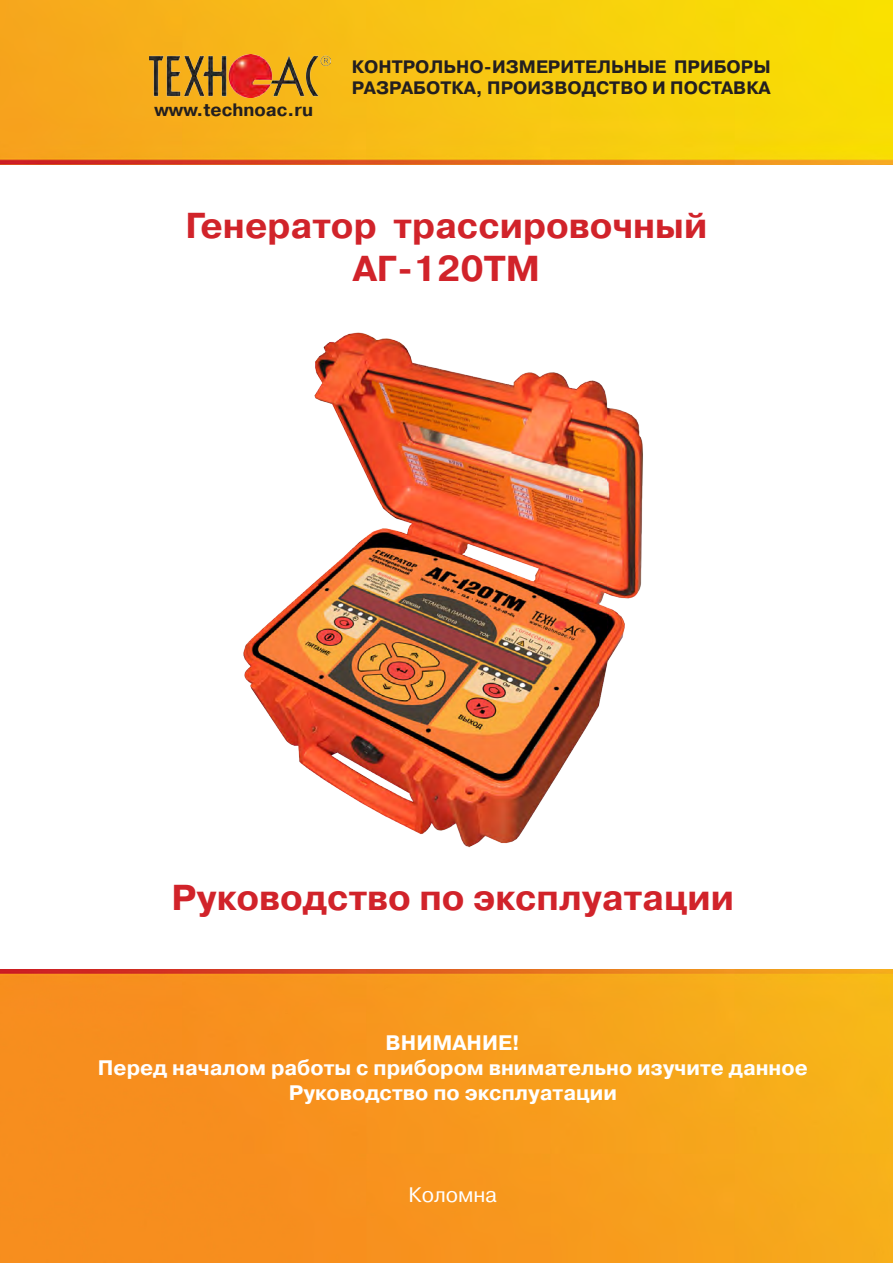
<style>
.page{position:relative;width:893px;height:1263px;background:#fff}
.page>*{position:absolute;margin:0;border:0;box-sizing:border-box;transform-origin:0 0}
.t1{font:700 36px "Pragmatica C";color:#d1232a}
.t2{font:700 21px "Pragmatica C";color:#fff}
.t3{font:21px "Pragmatica C";color:#fff}
.t4{font:700 18px "Pragmatica C";color:#231f20}
</style>
<div class="page">
<img style="left:243px;top:332px;width:400px;height:516px">
<img style="left:0;top:0;width:893px;height:164px">
<img style="left:0;top:969px;width:893px;height:294px">
<img style="left:150px;top:54px;width:181px;height:44px">
<p class="t4" style="left:155px;top:100px;width:160px">www.technoac.ru</p>
<p class="t4" style="left:352px;top:57px;width:420px">КОНТРОЛЬНО-ИЗМЕРИТЕЛЬНЫЕ ПРИБОРЫ</p>
<p class="t4" style="left:352px;top:78px;width:420px">РАЗРАБОТКА, ПРОИЗВОДСТВО И ПОСТАВКА</p>
<p class="t1" style="left:186px;top:205px;width:523px">Генератор трассировочный</p>
<p class="t1" style="left:353px;top:248px;width:189px">АГ-120ТМ</p>
<p class="t1" style="left:172px;top:878px;width:564px">Руководство по эксплуатации</p>
<p class="t2" style="left:386px;top:1031px;width:136px">ВНИМАНИЕ!</p>
<p class="t2" style="left:98px;top:1056px;width:711px">Перед началом работы с прибором внимательно изучите данное</p>
<p class="t2" style="left:289px;top:1081px;width:330px">Руководство по эксплуатации</p>
<p class="t3" style="left:409px;top:1183px;width:90px">Коломна</p>
</div>
